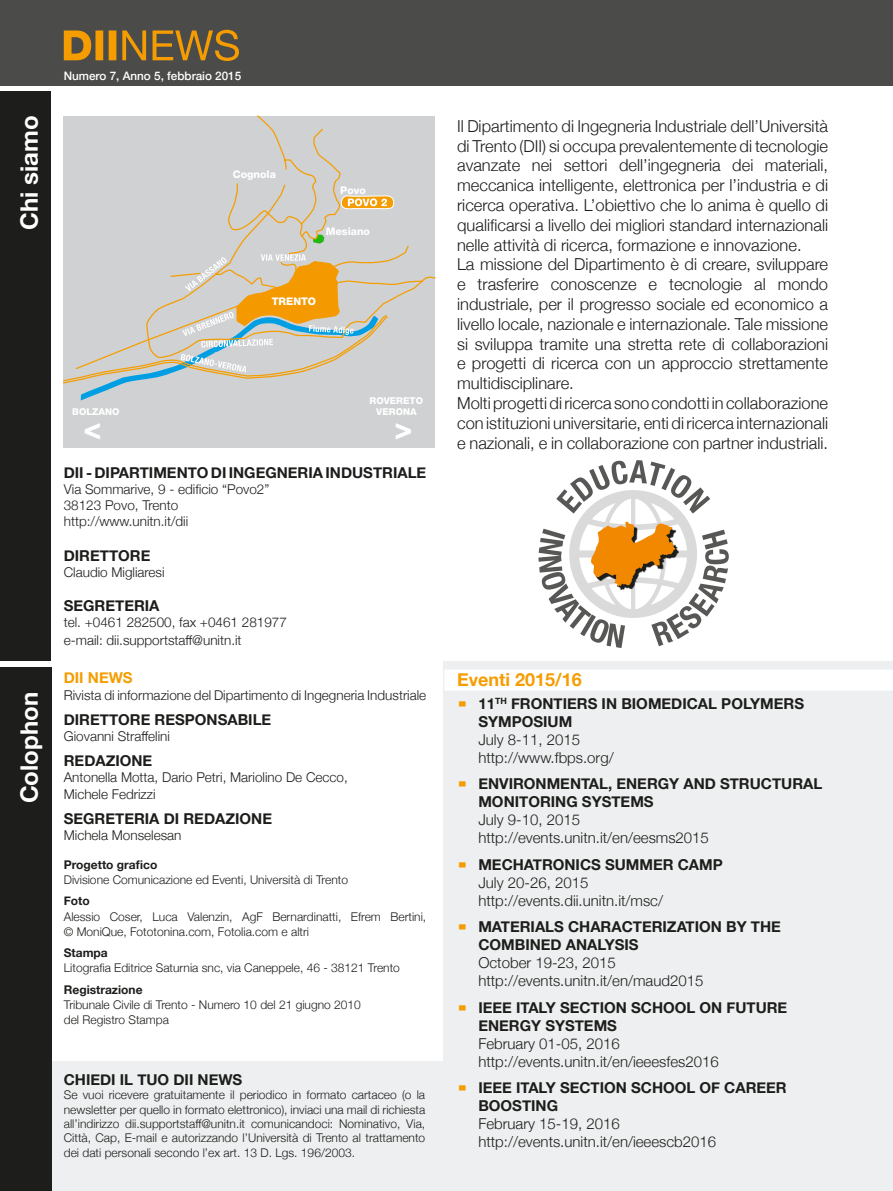
<style>
.page{position:relative;width:893px;height:1191px;background:#fff}
.page>*{position:absolute;margin:0;border:0;box-sizing:border-box;transform-origin:0 0}
.t1{font:900 condensed 30px "Helvetica Neue";color:#fff}
.t2{font:700 24px "Helvetica Neue";color:#fff}
.t3{font:700 18px "Helvetica Neue";color:#f59d00}
.t4{font:300 16.5px/19.8px "Helvetica Neue";color:#1d1d1b}
.t5{font:700 15px/18px "Helvetica Neue";color:#1d1d1b}
.t6{font:300 15px/18px "Helvetica Neue";color:#1d1d1b}
.t7{font:700 15px "Helvetica Neue";color:#f59d00}
.t8{font:300 13.5px/16.2px "Helvetica Neue";color:#1d1d1b}
.t9{font:300 12px/14.4px "Helvetica Neue";color:#1d1d1b}
.t10{font:700 12px "Helvetica Neue";color:#1d1d1b}
.t11{font:500 11.7px "Helvetica Neue";color:#fff}
.t12{font:800 10.5px "Helvetica Neue";color:#fff}
.t13{font:800 9.45px "Helvetica Neue";color:#fff}
.s1{font-family:"Blackoak";font-weight:400;font-size:13.5px;color:#f59d00}
.s2{font-weight:700}
</style>
<div class="page">
<div style="left:0;top:1061px;width:893px;height:130px;background:#eeeff0"></div>
<div style="left:0;top:667px;width:51px;height:524px;background:#1d1d1b"></div>
<div style="left:444px;top:661px;width:449px;height:530px;background:#eeeff0"></div>
<div style="left:0;top:91px;width:50px;height:570px;background:#1d1d1b"></div>
<div style="left:63px;top:116px;width:372px;height:331px;background:#d0d1d2"></div>
<svg style="left:63px;top:115px;width:373px;height:269px"></svg>
<svg style="left:81px;top:254px;width:297px;height:146px"></svg>
<svg style="left:340px;top:195px;width:55px;height:15px"></svg>
<svg style="left:538px;top:460px;width:191px;height:188px"></svg>
<div style="left:444px;top:669px;width:449px;height:21px;background:#fff"></div>
<div style="left:0;top:0;width:893px;height:85px;background:#4b4b4a"></div>
<svg style="left:63px;top:29px;width:176px;height:32px"></svg>
<h2 class="t2" style="left:10px;top:230px;width:116px;rotate:-90deg">Chi siamo</h2>
<p class="t11" style="left:64px;top:66px;width:179px">Numero 7, Anno 5, febbraio 2015</p>
<p class="t12" style="left:233px;top:168px;width:45px">Cognola</p>
<p class="t12" style="left:340px;top:183px;width:27px">Povo</p>
<p class="t12" style="left:326px;top:225px;width:46px">Mesiano</p>
<p class="t12" style="left:272px;top:294px;width:46px">TRENTO</p>
<h2 class="t2" style="left:10px;top:803px;width:113px;rotate:-90deg">Colophon</h2>
<p class="t13" style="left:369px;top:395px;width:55px">ROVERETO</p>
<p class="t13" style="left:72px;top:406px;width:49px">BOLZANO</p>
<p class="t13" style="left:376px;top:406px;width:42px">VERONA</p>
<h1 class="t1" style="left:83px;top:403px;width:20px">&lt;</h1>
<p class="t5" style="left:64px;top:464px;width:364px">DII - DIPARTIMENTO DI INGEGNERIA INDUSTRIALE</p>
<p class="t8" style="left:64px;top:480px;width:207px">Via Sommarive, 9 - edificio “Povo2”<br>38123 Povo, Trento http://www.unitn.it/dii</p>
<p class="t5" style="left:64px;top:546px;width:88px">DIRETTORE</p>
<p class="t8" style="left:64px;top:563px;width:102px">Claudio Migliaresi</p>
<p class="t5" style="left:64px;top:597px;width:97px">SEGRETERIA</p>
<p class="t8" style="left:64px;top:612px;width:225px;line-height:18px">tel. +0461 282500, fax +0461 281977 e-mail: dii.supportstaff@unitn.it</p>
<p class="t7" style="left:64px;top:666px;width:70px">DII NEWS</p>
<p class="t8" style="left:64px;top:685px;width:364px">Rivista di informazione del Dipartimento di Ingegneria Industriale</p>
<p class="t5" style="left:64px;top:711px;width:209px">DIRETTORE RESPONSABILE</p>
<p class="t8" style="left:64px;top:727px;width:108px">Giovanni Straffelini</p>
<p class="t5" style="left:64px;top:752px;width:90px">REDAZIONE</p>
<p class="t8" style="left:64px;top:768px;width:286px">Antonella Motta, Dario Petri, Mariolino De Cecco,<br>Michele Fedrizzi</p>
<p class="t5" style="left:64px;top:810px;width:210px">SEGRETERIA DI REDAZIONE</p>
<p class="t8" style="left:64px;top:826px;width:119px">Michela Monselesan</p>
<p class="t10" style="left:64px;top:855px;width:95px">Progetto grafico</p>
<p class="t9" style="left:64px;top:871px;width:286px">Divisione Comunicazione ed Eventi, Università di Trento</p>
<p class="t10" style="left:64px;top:891px;width:28px">Foto</p>
<p class="t9" style="left:64px;top:908px;width:364px;line-height:15px">Alessio Coser, Luca Valenzin, AgF Bernardinatti, Efrem Bertini, © MoniQue, Fototonina.com, Fotolia.com e altri</p>
<p class="t10" style="left:64px;top:943px;width:45px">Stampa</p>
<p class="t9" style="left:64px;top:959px;width:338px">Litografia Editrice Saturnia snc, via Caneppele, 46 - 38121 Trento</p>
<p class="t10" style="left:64px;top:980px;width:80px">Registrazione</p>
<p class="t9" style="left:64px;top:996px;width:299px;line-height:15px">Tribunale Civile di Trento - Numero 10 del 21 giugno 2010 del Registro Stampa</p>
<p class="t5" style="left:64px;top:1070px;width:180px">CHIEDI IL TUO DII NEWS</p>
<p class="t9" style="left:64px;top:1086px;width:363px;text-align:justify">Se vuoi ricevere gratuitamente il periodico in formato cartaceo (o la newsletter per quello in formato elettronico), inviaci una mail di richiesta all’indirizzo dii.supportstaff@unitn.it comunicandoci: Nominativo, Via, Città, Cap, E-mail e autorizzando l’Università di Trento al trattamento dei dati personali secondo l’ex art. 13 D. Lgs. 196/2003.</p>
<p class="t4" style="left:457px;top:115px;width:373px">Il Dipartimento di Ingegneria Industriale dell’Università di Trento (DII) si occupa prevalentemente di tecnologie avanzate nei settori dell’ingegneria dei materiali, meccanica intelligente, elettronica per l’industria e di ricerca operativa. L’obiettivo che lo anima è quello di qualificarsi a livello dei migliori standard internazionali nelle attività di ricerca, formazione e innovazione.<br>La missione del Dipartimento è di creare, sviluppare e trasferire conoscenze e tecnologie al mondo industriale, per il progresso sociale ed economico a livello locale, nazionale e internazionale. Tale missione si sviluppa tramite una stretta rete di collaborazioni e progetti di ricerca con un approccio strettamente multidisciplinare.<br>Molti progetti di ricerca sono condotti in collaborazione con istituzioni universitarie, enti di ricerca internazionali e nazionali, e in collaborazione con partner industriali.</p>
<p class="t3" style="left:457px;top:666px;width:126px">Eventi 2015/16</p>
<p class="t5" style="left:478px;top:694px;width:327px;text-indent:-21px"><span class="s1">•</span> 11<sup>TH</sup> FRONTIERS IN BIOMEDICAL POLYMERS<br>SYMPOSIUM</p>
<p class="t6" style="left:478px;top:729px;width:137px">July 8-11, 2015 http://www.fbps.org/</p>
<p class="t5" style="left:478px;top:775px;width:345px;text-indent:-21px"><span class="s1">•</span> ENVIRONMENTAL, ENERGY AND STRUCTURAL<br>MONITORING SYSTEMS</p>
<p class="t6" style="left:478px;top:809px;width:232px">July 9-10, 2015 http://events.unitn.it/en/eesms2015</p>
<p class="t6" style="left:478px;top:854px;width:246px;text-indent:-21px"><span class="s1">•</span> <span class="s2">MECHATRONICS SUMMER CAMP<br></span>July 20-26, 2015 http://events.dii.unitn.it/msc/</p>
<p class="t5" style="left:478px;top:918px;width:304px;text-indent:-21px"><span class="s1">•</span> MATERIALS CHARACTERIZATION BY THE<br>COMBINED ANALYSIS</p>
<p class="t6" style="left:478px;top:952px;width:227px">October 19-23, 2015 http://events.unitn.it/en/maud2015</p>
<p class="t5" style="left:478px;top:998px;width:310px;text-indent:-21px"><span class="s1">•</span> IEEE ITALY SECTION SCHOOL ON FUTURE<br>ENERGY SYSTEMS</p>
<p class="t6" style="left:478px;top:1033px;width:242px">February 01-05, 2016 http://events.unitn.it/en/ieeesfes2016</p>
<p class="t5" style="left:478px;top:1079px;width:310px;text-indent:-21px"><span class="s1">•</span> IEEE ITALY SECTION SCHOOL OF CAREER<br>BOOSTING</p>
<p class="t6" style="left:478px;top:1113px;width:239px">February 15-19, 2016 http://events.unitn.it/en/ieeescb2016</p>
</div>
